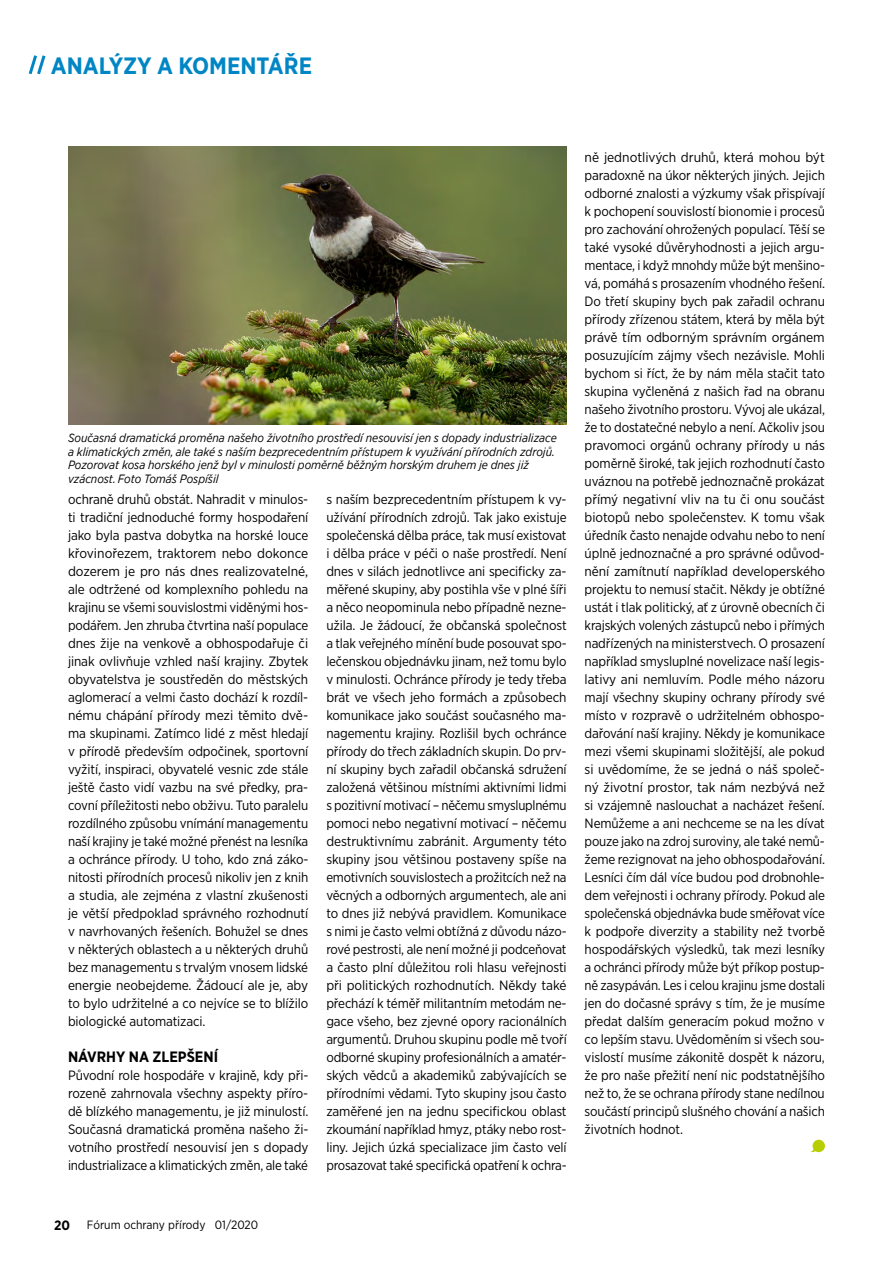
<style>
.page{position:relative;width:893px;height:1263px;background:#fff}
.page>*{position:absolute;margin:0;border:0;box-sizing:border-box;transform-origin:0 0}
.t1{font:700 23.55px "Gotham Narrow";color:#0086c4}
.t2{font:700 15px "Gotham Narrow";color:#000}
.t3{font:13.5px/18px "Gotham Narrow";letter-spacing:-.01em;color:#000;text-align:justify}
.t4{font:700 13.5px "Gotham Narrow";color:#000}
.t5{font:italic 12px/13.5px "Gotham Narrow";color:#000}
.t6{font:12px "Gotham Narrow";color:#000}
</style>
<div class="page">
<svg style="left:28px;top:55px;width:18px;height:20px"></svg>
<svg style="left:810px;top:1140px;width:15px;height:12px"></svg>
<img style="left:68px;top:147px;width:498px;height:277px">
<h1 class="t1" style="left:51px;top:51px;width:263px">ANALÝZY A KOMENTÁŘE</h1>
<p class="t5" style="left:68px;top:431px;width:490px">Současná dramatická proměna našeho životního prostředí nesouvisí jen s dopady industrializace a klimatických změn, ale také s naším bezprecedentním přístupem k využívání přírodních zdrojů.<br>Pozorovat kosa horského jenž byl v minulosti poměrně běžným horským druhem je dnes již vzácnost. Foto Tomáš Pospíšil</p>
<p class="t3" style="left:68px;top:490px;width:242px">ochraně druhů obstát. Nahradit v minulos&shy;ti tradiční jednoduché formy hospodaření jako byla pastva dobytka na horské louce křovinořezem, traktorem nebo dokonce dozerem je pro nás dnes realizovatelné, ale odtržené od komplexního pohledu na krajinu se všemi souvislostmi viděnými hos&shy;podářem. Jen zhruba čtvrtina naší populace dnes žije na venkově a obhospodařuje či jinak ovlivňuje vzhled naší krajiny. Zbytek obyvatelstva je soustředěn do městských aglomerací a velmi často dochází k rozdíl&shy;nému chápání přírody mezi těmito dvě&shy;ma skupinami. Zatímco lidé z měst hledají v přírodě především odpočinek, sportovní vyžití, inspiraci, obyvatelé vesnic zde stále ještě často vidí vazbu na své předky, pra&shy;covní příležitosti nebo obživu. Tuto paralelu rozdílného způsobu vnímání managementu naší krajiny je také možné přenést na lesníka a ochránce přírody. U toho, kdo zná záko&shy;nitosti přírodních procesů nikoliv jen z knih a studia, ale zejména z vlastní zkušenosti je větší předpoklad správného rozhodnutí v navrhovaných řešeních. Bohužel se dnes v některých oblastech a u některých druhů bez managementu s trvalým vnosem lidské energie neobejdeme. Žádoucí ale je, aby to bylo udržitelné a co nejvíce se to blížilo biologické automatizaci.</p>
<p class="t2" style="left:68px;top:1047px;width:152px">NÁVRHY NA ZLEPŠENÍ</p>
<p class="t3" style="left:68px;top:1066px;width:242px">Původní role hospodáře v krajině, kdy při&shy;rozeně zahrnovala všechny aspekty příro&shy;dě blízkého managementu, je již minulostí.<br>Současná dramatická proměna našeho ži&shy;votního prostředí nesouvisí jen s dopady industrializace a klimatických změn, ale také</p>
<p class="t3" style="left:326px;top:490px;width:242px">s naším bezprecedentním přístupem k vy&shy;užívání přírodních zdrojů. Tak jako existuje společenská dělba práce, tak musí existovat i dělba práce v péči o naše prostředí. Není dnes v silách jednotlivce ani specificky za&shy;měřené skupiny, aby postihla vše v plné šíři a něco neopominula nebo případně nezne&shy;užila. Je žádoucí, že občanská společnost a tlak veřejného mínění bude posouvat spo&shy;lečenskou objednávku jinam, než tomu bylo v minulosti. Ochránce přírody je tedy třeba brát ve všech jeho formách a způsobech komunikace jako součást současného ma&shy;nagementu krajiny. Rozlišil bych ochránce přírody do třech základních skupin. Do prv&shy;ní skupiny bych zařadil občanská sdružení založená většinou místními aktivními lidmi s pozitivní motivací – něčemu smysluplnému pomoci nebo negativní motivací – něčemu destruktivnímu zabránit. Argumenty této skupiny jsou většinou postaveny spíše na emotivních souvislostech a prožitcích než na věcných a odborných argumentech, ale ani to dnes již nebývá pravidlem. Komunikace s nimi je často velmi obtížná z důvodu názo&shy;rové pestrosti, ale není možné ji podceňovat a často plní důležitou roli hlasu veřejnosti při politických rozhodnutích. Někdy také přechází k téměř militantním metodám ne&shy;gace všeho, bez zjevné opory racionálních argumentů. Druhou skupinu podle mě tvoří odborné skupiny profesionálních a amatér&shy;ských vědců a akademiků zabývajících se přírodními vědami. Tyto skupiny jsou často zaměřené jen na jednu specifickou oblast zkoumání například hmyz, ptáky nebo rost&shy;liny. Jejich úzká specializace jim často velí prosazovat také specifická opatření k ochra-</p>
<p class="t3" style="left:585px;top:148px;width:242px">ně jednotlivých druhů, která mohou být paradoxně na úkor některých jiných. Jejich odborné znalosti a výzkumy však přispívají k pochopení souvislostí bionomie i procesů pro zachování ohrožených populací. Těší se také vysoké důvěryhodnosti a jejich argu&shy;mentace, i když mnohdy může být menšino&shy;vá, pomáhá s prosazením vhodného řešení.<br>Do třetí skupiny bych pak zařadil ochranu přírody zřízenou státem, která by měla být právě tím odborným správním orgánem posuzujícím zájmy všech nezávisle. Mohli bychom si říct, že by nám měla stačit tato skupina vyčleněná z našich řad na obranu našeho životního prostoru. Vývoj ale ukázal, že to dostatečné nebylo a není. Ačkoliv jsou pravomoci orgánů ochrany přírody u nás poměrně široké, tak jejich rozhodnutí často uváznou na potřebě jednoznačně prokázat přímý negativní vliv na tu či onu součást biotopů nebo společenstev. K tomu však úředník často nenajde odvahu nebo to není úplně jednoznačné a pro správné odůvod&shy;nění zamítnutí například developerského projektu to nemusí stačit. Někdy je obtížné ustát i tlak politický, ať z úrovně obecních či krajských volených zástupců nebo i přímých nadřízených na ministerstvech. O prosazení například smysluplné novelizace naší legis&shy;lativy ani nemluvím. Podle mého názoru mají všechny skupiny ochrany přírody své místo v rozpravě o udržitelném obhospo&shy;dařování naší krajiny. Někdy je komunikace mezi všemi skupinami složitější, ale pokud si uvědomíme, že se jedná o náš společ&shy;ný životní prostor, tak nám nezbývá než si vzájemně naslouchat a nacházet řešení.<br>Nemůžeme a ani nechceme se na les dívat pouze jako na zdroj suroviny, ale také nemů&shy;žeme rezignovat na jeho obhospodařování.<br>Lesníci čím dál více budou pod drobnohle&shy;dem veřejnosti i ochrany přírody. Pokud ale společenská objednávka bude směřovat více k podpoře diverzity a stability než tvorbě hospodářských výsledků, tak mezi lesníky a ochránci přírody může být příkop postup&shy;ně zasypáván. Les i celou krajinu jsme dostali jen do dočasné správy s tím, že je musíme předat dalším generacím pokud možno v co lepším stavu. Uvědoměním si všech sou&shy;vislostí musíme zákonitě dospět k názoru, že pro naše přežití není nic podstatnějšího než to, že se ochrana přírody stane nedílnou součástí principů slušného chování a našich životních hodnot.</p>
<p class="t4" style="left:54px;top:1216px;width:17px">20</p>
<p class="t6" style="left:87px;top:1217px;width:173px">Fórum ochrany přírody 01/2020</p>
</div>
